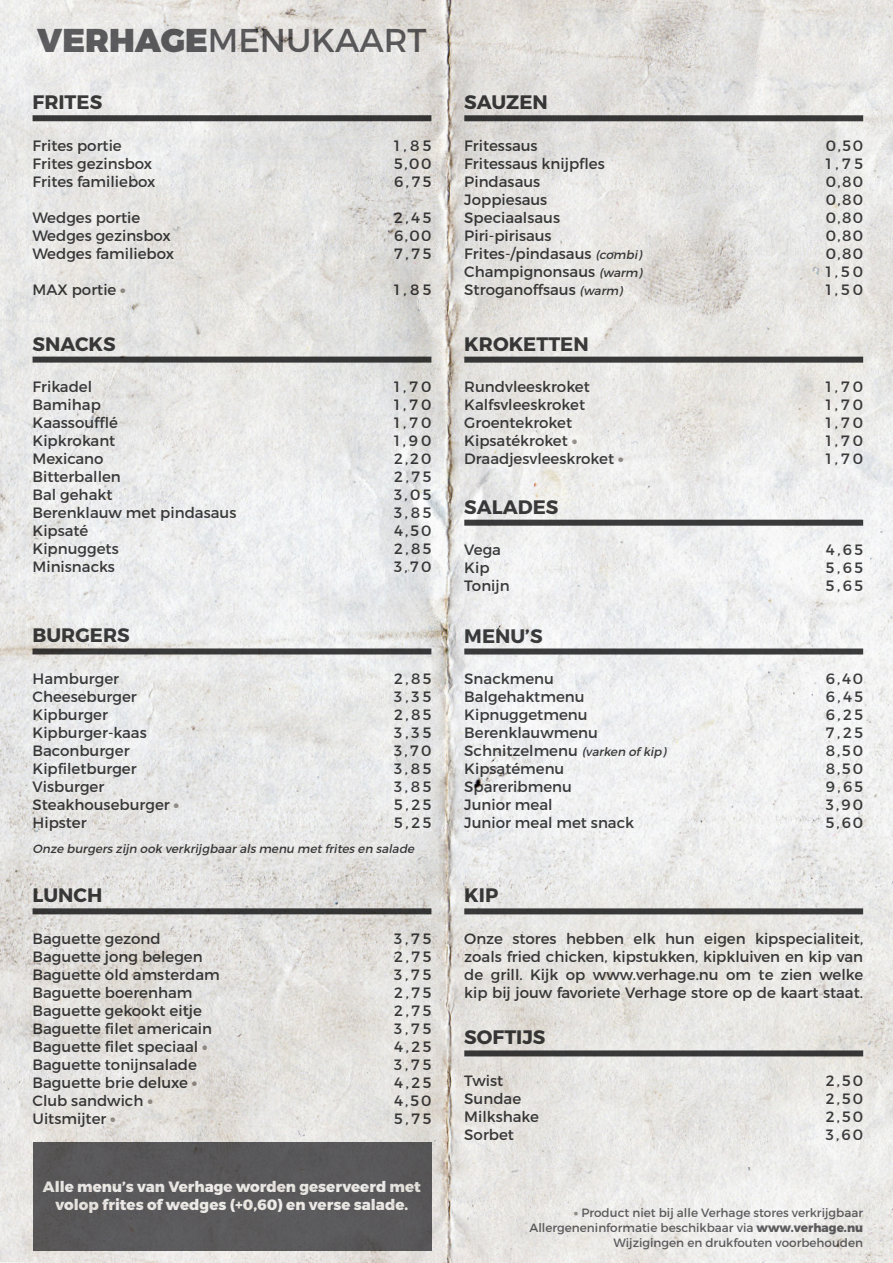
<style>
.page{position:relative;width:893px;height:1263px;background:#fff}
.page>*{position:absolute;margin:0;border:0;box-sizing:border-box;transform-origin:0 0}
.t1{font:33px "Montserrat";color:#636366}
.t2{font:700 19.5px "Montserrat";color:#3e3e3f}
.t3{font:15px/18px "Montserrat";color:#3e3e3f;text-align:justify}
.t4{font:800 15px/18px "Montserrat";color:#fff;text-align:center}
.t5{font:12px "Montserrat";color:#636366}
.t6{font:italic 12px "Montserrat";color:#3e3e3f}
.s1{font-weight:900}
.s2{font-weight:900;color:#9f9a95}
.s3{font-style:italic;font-size:12px}
.s4{font-weight:800}
</style>
<div class="page">
<img style="left:0;top:0;width:893px;height:1263px">
<p class="t1" style="left:37px;top:20px;width:391px"><span class="s1">VERHAGE</span>MENUKAART</p>
<p class="t2" style="left:33px;top:90px;width:71px">FRITES</p>
<p class="t3" style="left:33px;top:136px;width:91px">Frites portie</p>
<p class="t3" style="left:33px;top:154px;width:121px">Frites gezinsbox</p>
<p class="t3" style="left:33px;top:172px;width:124px">Frites familiebox</p>
<p class="t3" style="left:33px;top:208px;width:109px">Wedges portie</p>
<p class="t3" style="left:33px;top:226px;width:140px">Wedges gezinsbox</p>
<p class="t3" style="left:33px;top:244px;width:143px">Wedges familiebox</p>
<p class="t3" style="left:33px;top:280px;width:95px">MAX portie <span class="s2">•</span></p>
<p class="t2" style="left:33px;top:332px;width:85px">SNACKS</p>
<p class="t3" style="left:33px;top:378px;width:61px">Frikadel</p>
<p class="t3" style="left:33px;top:396px;width:70px">Bamihap</p>
<p class="t3" style="left:33px;top:414px;width:87px">Kaassoufflé</p>
<p class="t3" style="left:33px;top:432px;width:84px">Kipkrokant</p>
<p class="t3" style="left:33px;top:450px;width:73px">Mexicano</p>
<p class="t3" style="left:33px;top:468px;width:90px">Bitterballen</p>
<p class="t3" style="left:33px;top:486px;width:81px">Bal gehakt</p>
<p class="t3" style="left:33px;top:504px;width:205px">Berenklauw met pindasaus</p>
<p class="t3" style="left:33px;top:522px;width:57px">Kipsaté</p>
<p class="t3" style="left:33px;top:540px;width:88px">Kipnuggets</p>
<p class="t3" style="left:33px;top:558px;width:84px">Minisnacks</p>
<p class="t3" style="left:394px;top:136px;width:39px">1,85</p>
<p class="t3" style="left:394px;top:154px;width:39px">5,00</p>
<p class="t3" style="left:394px;top:172px;width:39px">6,75</p>
<p class="t3" style="left:394px;top:208px;width:39px">2,45</p>
<p class="t3" style="left:394px;top:226px;width:39px">6,00</p>
<p class="t3" style="left:394px;top:244px;width:39px">7,75</p>
<p class="t3" style="left:394px;top:280px;width:39px">1,85</p>
<p class="t3" style="left:394px;top:378px;width:39px">1,70</p>
<p class="t3" style="left:394px;top:396px;width:39px">1,70</p>
<p class="t3" style="left:394px;top:414px;width:39px">1,70</p>
<p class="t3" style="left:394px;top:432px;width:39px">1,90</p>
<p class="t3" style="left:394px;top:450px;width:39px">2,20</p>
<p class="t3" style="left:394px;top:468px;width:39px">2,75</p>
<p class="t3" style="left:394px;top:486px;width:39px">3,05</p>
<p class="t3" style="left:394px;top:504px;width:39px">3,85</p>
<p class="t3" style="left:394px;top:522px;width:39px">4,50</p>
<p class="t3" style="left:394px;top:540px;width:39px">2,85</p>
<p class="t3" style="left:394px;top:558px;width:39px">3,70</p>
<p class="t2" style="left:33px;top:623px;width:99px">BURGERS</p>
<p class="t3" style="left:33px;top:669px;width:88px">Hamburger</p>
<p class="t3" style="left:33px;top:687px;width:106px">Cheeseburger</p>
<p class="t3" style="left:33px;top:705px;width:77px">Kipburger</p>
<p class="t3" style="left:33px;top:723px;width:116px">Kipburger-kaas</p>
<p class="t3" style="left:33px;top:741px;width:99px">Baconburger</p>
<p class="t3" style="left:33px;top:759px;width:106px">Kipfiletburger</p>
<p class="t3" style="left:33px;top:777px;width:73px">Visburger</p>
<p class="t3" style="left:33px;top:795px;width:148px">Steakhouseburger <span class="s2">•</span></p>
<p class="t3" style="left:33px;top:813px;width:56px">Hipster</p>
<p class="t6" style="left:33px;top:842px;width:386px">Onze burgers zij n ook verkrijgbaarals menu met frites en salade</p>
<p class="t3" style="left:394px;top:669px;width:39px">2,85</p>
<p class="t3" style="left:394px;top:687px;width:39px">3,35</p>
<p class="t3" style="left:394px;top:705px;width:39px">2,85</p>
<p class="t3" style="left:394px;top:723px;width:39px">3,35</p>
<p class="t3" style="left:394px;top:741px;width:39px">3,70</p>
<p class="t3" style="left:394px;top:759px;width:39px">3,85</p>
<p class="t3" style="left:394px;top:777px;width:39px">3,85</p>
<p class="t3" style="left:394px;top:795px;width:39px">5,25</p>
<p class="t3" style="left:394px;top:813px;width:39px">5,25</p>
<p class="t2" style="left:33px;top:883px;width:71px">LUNCH</p>
<p class="t3" style="left:33px;top:929px;width:130px">Baguette gezond</p>
<p class="t3" style="left:33px;top:947px;width:172px">Baguette jong belegen</p>
<p class="t3" style="left:33px;top:965px;width:189px">Baguette old amsterdam</p>
<p class="t3" style="left:33px;top:983px;width:161px">Baguette boerenham</p>
<p class="t3" style="left:33px;top:1001px;width:171px">Baguette gekookt eitje</p>
<p class="t3" style="left:33px;top:1019px;width:181px">Baguette filet americain</p>
<p class="t3" style="left:33px;top:1037px;width:177px">Baguette filet speciaal <span class="s2">•</span></p>
<p class="t3" style="left:33px;top:1055px;width:166px">Baguette tonijnsalade</p>
<p class="t3" style="left:33px;top:1073px;width:166px">Baguette brie deluxe <span class="s2">•</span></p>
<p class="t3" style="left:33px;top:1091px;width:122px">Club sandwich <span class="s2">•</span></p>
<p class="t3" style="left:33px;top:1109px;width:85px">Uitsmijter <span class="s2">•</span></p>
<p class="t3" style="left:394px;top:929px;width:39px">3,75</p>
<p class="t3" style="left:394px;top:947px;width:39px">2,75</p>
<p class="t3" style="left:394px;top:965px;width:39px">3,75</p>
<p class="t3" style="left:394px;top:983px;width:39px">2,75</p>
<p class="t3" style="left:394px;top:1001px;width:39px">2,75</p>
<p class="t3" style="left:394px;top:1019px;width:39px">3,75</p>
<p class="t3" style="left:394px;top:1037px;width:39px">4,25</p>
<p class="t3" style="left:394px;top:1055px;width:39px">3,75</p>
<p class="t3" style="left:394px;top:1073px;width:39px">4,25</p>
<p class="t3" style="left:394px;top:1091px;width:39px">4,50</p>
<p class="t3" style="left:394px;top:1109px;width:39px">5,75</p>
<p class="t4" style="left:43px;top:1178px;width:379px">Alle menu’s van Verhage worden geserveerd met volop frites of wedges (+0,60) en verse salade.</p>
<p class="t2" style="left:464px;top:90px;width:85px">SAUZEN</p>
<p class="t3" style="left:464px;top:136px;width:75px">Fritessaus</p>
<p class="t3" style="left:464px;top:154px;width:142px">Fritessaus knijpfles</p>
<p class="t3" style="left:464px;top:172px;width:78px">Pindasaus</p>
<p class="t3" style="left:464px;top:190px;width:85px">Joppiesaus</p>
<p class="t3" style="left:464px;top:208px;width:97px">Speciaalsaus</p>
<p class="t3" style="left:464px;top:226px;width:89px">Piri-pirisaus</p>
<p class="t3" style="left:464px;top:244px;width:181px">Frites-/pindasaus <span class="s3">(combi)</span></p>
<p class="t3" style="left:464px;top:262px;width:182px">Champignonsaus <span class="s3">(warm)</span></p>
<p class="t3" style="left:464px;top:280px;width:162px">Stroganoffsaus <span class="s3">(warm)</span></p>
<p class="t2" style="left:464px;top:332px;width:126px">KROKETTEN</p>
<p class="t3" style="left:464px;top:378px;width:127px">Rundvleeskroket</p>
<p class="t3" style="left:464px;top:396px;width:122px">Kalfsvleeskroket</p>
<p class="t3" style="left:464px;top:414px;width:109px">Groentekroket</p>
<p class="t3" style="left:464px;top:432px;width:114px">Kipsatékroket <span class="s2">•</span></p>
<p class="t3" style="left:464px;top:450px;width:161px">Draadjesvleeskroket <span class="s2">•</span></p>
<p class="t2" style="left:464px;top:495px;width:96px">SALADES</p>
<p class="t3" style="left:464px;top:541px;width:38px">Vega</p>
<p class="t3" style="left:464px;top:559px;width:27px">Kip</p>
<p class="t3" style="left:464px;top:577px;width:47px">Tonijn</p>
<p class="t2" style="left:464px;top:623px;width:80px">MENU’S</p>
<p class="t3" style="left:464px;top:669px;width:91px">Snackmenu</p>
<p class="t3" style="left:464px;top:687px;width:122px">Balgehaktmenu</p>
<p class="t3" style="left:464px;top:705px;width:125px">Kipnuggetmenu</p>
<p class="t3" style="left:464px;top:723px;width:135px">Berenklauwmenu</p>
<p class="t3" style="left:464px;top:741px;width:206px">Schnitzelmenu <span class="s3">(varken of kip)</span></p>
<p class="t3" style="left:464px;top:759px;width:102px">Kipsatémenu</p>
<p class="t3" style="left:464px;top:777px;width:109px">Spareribmenu</p>
<p class="t3" style="left:464px;top:795px;width:90px">Junior meal</p>
<p class="t3" style="left:464px;top:813px;width:171px">Junior meal met snack</p>
<p class="t3" style="left:826px;top:136px;width:39px">0,50</p>
<p class="t3" style="left:826px;top:154px;width:39px">1,75</p>
<p class="t3" style="left:826px;top:172px;width:39px">0,80</p>
<p class="t3" style="left:826px;top:190px;width:39px">0,80</p>
<p class="t3" style="left:826px;top:208px;width:39px">0,80</p>
<p class="t3" style="left:826px;top:226px;width:39px">0,80</p>
<p class="t3" style="left:826px;top:244px;width:39px">0,80</p>
<p class="t3" style="left:826px;top:262px;width:39px">1,50</p>
<p class="t3" style="left:826px;top:280px;width:39px">1,50</p>
<p class="t3" style="left:826px;top:378px;width:39px">1,70</p>
<p class="t3" style="left:826px;top:396px;width:39px">1,70</p>
<p class="t3" style="left:826px;top:414px;width:39px">1,70</p>
<p class="t3" style="left:826px;top:432px;width:39px">1,70</p>
<p class="t3" style="left:826px;top:450px;width:39px">1,70</p>
<p class="t3" style="left:826px;top:541px;width:39px">4,65</p>
<p class="t3" style="left:826px;top:559px;width:39px">5,65</p>
<p class="t3" style="left:826px;top:577px;width:39px">5,65</p>
<p class="t3" style="left:826px;top:669px;width:39px">6,40</p>
<p class="t3" style="left:826px;top:687px;width:39px">6,45</p>
<p class="t3" style="left:826px;top:705px;width:39px">6,25</p>
<p class="t3" style="left:826px;top:723px;width:39px">7,25</p>
<p class="t3" style="left:826px;top:741px;width:39px">8,50</p>
<p class="t3" style="left:826px;top:759px;width:39px">8,50</p>
<p class="t3" style="left:826px;top:777px;width:39px">9,65</p>
<p class="t3" style="left:826px;top:795px;width:39px">3,90</p>
<p class="t3" style="left:826px;top:813px;width:39px">5,60</p>
<p class="t2" style="left:464px;top:883px;width:36px">KIP</p>
<p class="t3" style="left:464px;top:929px;width:400px">Onze stores hebben elk hun eigen kipspecialiteit, zoals fried chicken, kipstukken, kipkluiven en kip van de grill. Kijk op www.verhage.nu om te zien welke kip bij jouw favoriete Verhage store op de kaart staat.</p>
<p class="t2" style="left:464px;top:1025px;width:83px">SOFTIJS</p>
<p class="t3" style="left:464px;top:1071px;width:40px">Twist</p>
<p class="t3" style="left:464px;top:1089px;width:58px">Sundae</p>
<p class="t3" style="left:464px;top:1107px;width:76px">Milkshake</p>
<p class="t3" style="left:464px;top:1125px;width:51px">Sorbet</p>
<p class="t3" style="left:826px;top:1071px;width:39px">2,50</p>
<p class="t3" style="left:826px;top:1089px;width:39px">2,50</p>
<p class="t3" style="left:826px;top:1107px;width:39px">2,50</p>
<p class="t3" style="left:826px;top:1125px;width:39px">3,60</p>
<p class="t5" style="left:574px;top:1205px;width:291px"><span class="s2">•</span> Product niet bij alle Verhage stores verkrijgbaar</p>
<p class="t5" style="left:529px;top:1220px;width:335px">Allergeneninformatie beschikbaar via <span class="s4">www.verhage.nu</span></p>
<p class="t5" style="left:613px;top:1235px;width:251px">Wijzigingen en drukfouten voorbehouden</p>
</div>
